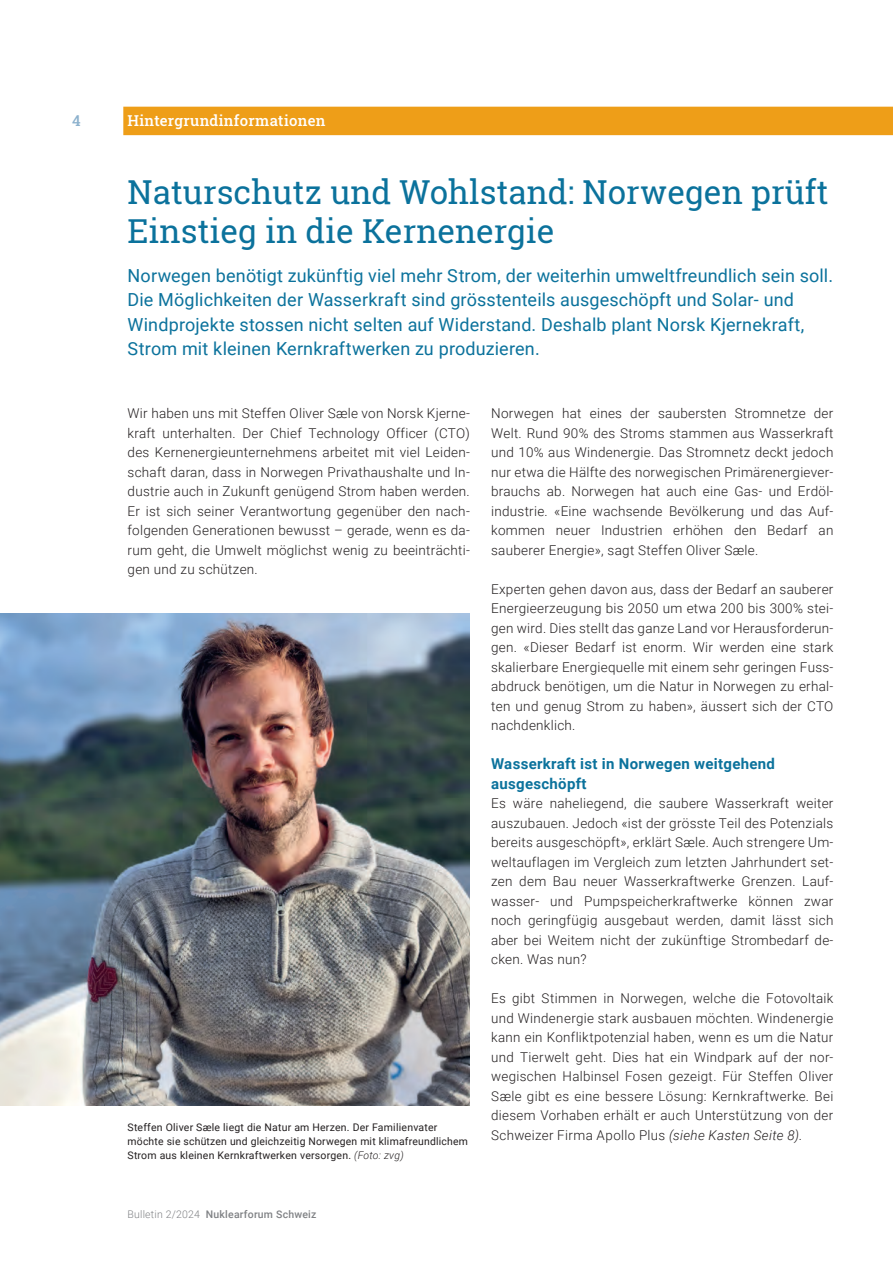
<style>
.page{position:relative;width:893px;height:1263px;background:#fff}
.page>*{position:absolute;margin:0;border:0;box-sizing:border-box;transform-origin:0 0}
.t1{font:33px/39px "Roboto Slab";color:#0b729c}
.t2{font:18px/24.3px "Roboto";letter-spacing:.01em;color:#0b729c}
.t3{font:700 15px/19.5px "Roboto";letter-spacing:.02em;color:#0b729c}
.t4{font:500 15px "Roboto Slab";letter-spacing:.02em;color:#fff}
.t5{font:500 15px "Roboto Slab";color:#8cb1cd}
.t6{font:300 13.5px/19.5px "Roboto";letter-spacing:.02em;color:#231f20;text-align:justify}
.t7{font:10.5px/14.2px "Roboto";letter-spacing:.02em;color:#231f20}
.t8{font:500 10.5px "Roboto";letter-spacing:.02em;color:#808285}
.s1{font-style:italic}
.s2{font-weight:300;font-style:italic}
.s3{font-weight:300}
</style>
<div class="page">
<img style="left:0;top:613px;width:470px;height:493px">
<div style="left:123px;top:107px;width:770px;height:28px;background:#ee9e18"></div>
<p class="t5" style="left:72px;top:110px;width:10px">4</p>
<p class="t4" style="left:128px;top:110px;width:199px">Hintergrundinformationen</p>
<h1 class="t1" style="left:128px;top:172px;width:702px">Naturschutz und Wohlstand: Norwegen prüft<br>Einstieg in die Kernenergie</h1>
<p class="t2" style="left:128px;top:263px;width:707px">Norwegen benötigt zukünftig viel mehr Strom, der weiterhin umweltfreundlich sein soll.<br>Die Möglichkeiten der Wasserkraft sind grösstenteils ausgeschöpft und Solar- und Windprojekte stossen nicht selten auf Widerstand. Deshalb plant Norsk Kjernekraft, Strom mit kleinen Kernkraftwerken zu produzieren.</p>
<p class="t6" style="left:128px;top:403px;width:344px">Wir haben uns mit Steffen Oliver Sæle von Norsk Kjerne&shy;kraft unterhalten. Der Chief Technology Officer (CTO) des Kernenergieunternehmens arbeitet mit viel Leiden&shy;schaft daran, dass in Norwegen Privathaushalte und In&shy;dustrie auch in Zukunft genügend Strom haben werden.<br>Er ist sich seiner Verantwortung gegenüber den nach&shy;folgenden Generationen bewusst – gerade, wenn es da&shy;rum geht, die Umwelt möglichst wenig zu beeinträchti&shy;gen und zu schützen.</p>
<p class="t6" style="left:491px;top:403px;width:344px">Norwegen hat eines der saubersten Stromnetze der Welt. Rund 90% des Stroms stammen aus Wasserkraft und 10% aus Windenergie. Das Stromnetz deckt jedoch nur etwa die Hälfte des norwegischen Primärenergiever&shy;brauchs ab. Norwegen hat auch eine Gas- und Erdöl&shy;industrie. «Eine wachsende Bevölkerung und das Auf&shy;kommen neuer Industrien erhöhen den Bedarf an sauberer Energie», sagt Steffen Oliver Sæle.</p>
<p class="t6" style="left:491px;top:579px;width:344px">Experten gehen davon aus, dass der Bedarf an sauberer Energieerzeugung bis 2050 um etwa 200 bis 300% stei&shy;gen wird. Dies stellt das ganze Land vor Herausforderun&shy;gen. «Dieser Bedarf ist enorm. Wir werden eine stark skalierbare Energiequelle mit einem sehr geringen Fuss&shy;abdruck benötigen, um die Natur in Norwegen zu erhal&shy;ten und genug Strom zu haben», äussert sich der CTO nachdenklich.</p>
<p class="t3" style="left:491px;top:754px;width:285px">Wasserkraft ist in Norwegen weitgehend ausgeschöpft</p>
<p class="t6" style="left:491px;top:793px;width:344px">Es wäre naheliegend, die saubere Wasserkraft weiter auszubauen. Jedoch «ist der grösste Teil des Potenzials bereits ausgeschöpft», erklärt Sæle. Auch strengere Um&shy;weltauflagen im Vergleich zum letzten Jahrhundert set&shy;zen dem Bau neuer Wasserkraftwerke Grenzen. Lauf&shy;wasser- und Pumpspeicherkraftwerke können zwar noch geringfügig ausgebaut werden, damit lässt sich aber bei Weitem nicht der zukünftige Strombedarf de&shy;cken. Was nun?</p>
<p class="t6" style="left:491px;top:988px;width:344px">Es gibt Stimmen in Norwegen, welche die Fotovoltaik und Windenergie stark ausbauen möchten. Windenergie kann ein Konfliktpotenzial haben, wenn es um die Natur und Tierwelt geht. Dies hat ein Windpark auf der nor&shy;wegischen Halbinsel Fosen gezeigt. Für Steffen Oliver Sæle gibt es eine bessere Lösung: Kernkraftwerke. Bei diesem Vorhaben erhält er auch Unterstützung von der Schweizer Firma Apollo Plus <span class="s1">(siehe Kasten Seite 8)</span>.</p>
<p class="t7" style="left:128px;top:1120px;width:342px">Steffen Oliver Sæle liegt die Natur am Herzen. Der Familienvater möchte sie schützen und gleichzeitig Norwegen mit klimafreundlichem<br>Strom aus kleinen Kernkraftwerken versorgen. <span class="s2">(Foto: zvg)</span></p>
<p class="t8" style="left:128px;top:1207px;width:190px"><span class="s3">Bulletin 2/2024</span> Nuklearforum Schweiz</p>
</div>
